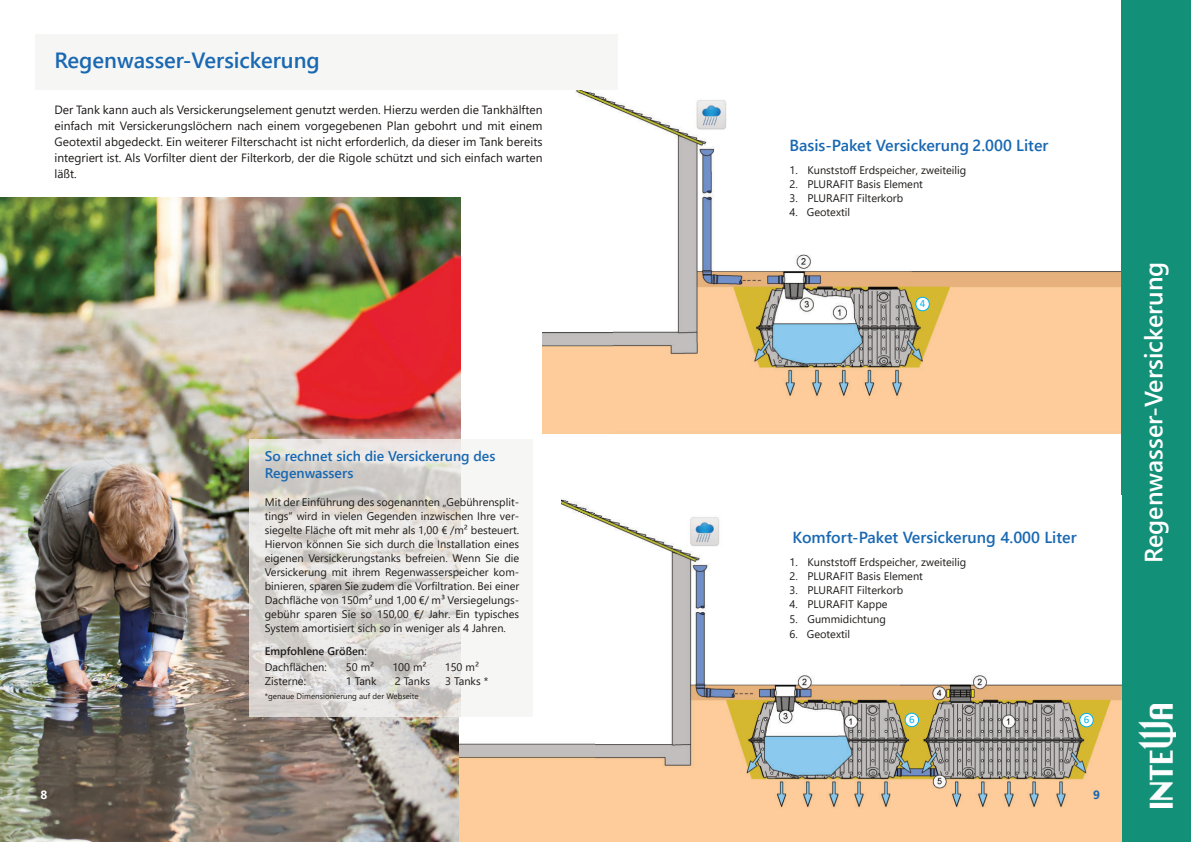
<style>
.page{position:relative;width:1191px;height:842px;background:#fff}
.page>*{position:absolute;margin:0;border:0;box-sizing:border-box;transform-origin:0 0}
.t1{font:600 25px "Segoe UI";color:#fff}
.t2{font:600 22px "Segoe UI";color:#1968b2}
.t3{font:600 16px "Segoe UI";color:#1968b2}
.t4{font:600 14px/16.8px "Segoe UI";color:#1968b2}
.t5{font:12px/16px "Segoe UI";color:#1d1a18;text-align:justify}
.t6{font:700 12px "Segoe UI";color:#fff}
.t7{font:700 12px "Segoe UI";color:#1968b2}
.t8{font:11px/14px "Segoe UI";color:#1d1a18;text-align:justify}
.t9{font:600 11px/16px "Segoe UI";color:#1d1a18}
.t10{font:11px "Calibri";color:#00b3ef}
.t11{font:8px "Segoe UI";color:#1d1a18}
.s1{font-weight:400}
</style>
<div class="page">
<img style="left:604px;top:97px;width:517px;height:337px">
<img style="left:0;top:197px;width:461px;height:645px">
<div style="left:35px;top:34px;width:583px;height:56px;background:#f4f3f2"></div>
<svg style="left:249px;top:439px;width:212px;height:277px;background:#dedcd8"></svg>
<img style="left:575px;top:90px;width:29px;height:16px">
<img style="left:561px;top:498px;width:34px;height:23px">
<img style="left:459px;top:717px;width:136px;height:125px">
<div style="left:462px;top:774px;width:87px;height:24px;background:#fdcc9a"></div>
<div style="left:1121px;top:0;width:70px;height:842px;background:#139078"></div>
<img style="left:1138px;top:705px;width:37px;height:103px">
<img style="left:595px;top:514px;width:526px;height:328px">
<div style="left:549px;top:774px;width:138px;height:24px;background:#fdcc9a"></div>
<img style="left:542px;top:308px;width:70px;height:126px">
<div style="left:546px;top:364px;width:156px;height:24px;background:#fdcc9a"></div>
<div style="left:916px;top:297px;width:13px;height:14px;background:#fff;border-radius:50%"></div>
<div style="left:915px;top:297px;width:14px;height:14px;border:1px solid #00b3ef;border-radius:50%"></div>
<div style="left:905px;top:713px;width:13px;height:14px;background:#fff;border-radius:50%"></div>
<div style="left:905px;top:713px;width:13px;height:14px;border:1px solid #00b3ef;border-radius:50%"></div>
<div style="left:1079px;top:713px;width:14px;height:14px;background:#fff;border-radius:50%"></div>
<div style="left:1079px;top:713px;width:14px;height:14px;border:1px solid #00b3ef;border-radius:50%"></div>
<h2 class="t2" style="left:54px;top:40px;width:267px">Regenwasser‐Versickerung</h2>
<p class="t5" style="left:54px;top:100px;width:489px">Der Tank kann auch als Versickerungselement genutzt werden. Hierzu werden die Tankhälften einfach mit Versickerungslöchern nach einem vorgegebenen Plan gebohrt und mit einem Geotextil abgedeckt. Ein weiterer Filterschacht ist nicht erforderlich, da dieser im Tank bereits integriert ist. Als Vorfilter dient der Filterkorb, der die Rigole schützt und sich einfach warten läßt.</p>
<p class="t4" style="left:265px;top:446px;width:232px">So rechnet sich die Versickerung des<br>Regenwassers</p>
<p class="t8" style="left:265px;top:494px;width:256px">Mit der Einführung des sogenannten „Gebührensplit&shy;tings“ wird in vielen Gegenden inzwischen Ihre ver&shy;siegelte Fläche oft mit mehr als 1,00 € /m² besteuert.<br>Hiervon können Sie sich durch die Installation eines eigenen Versickerungstanks befreien. Wenn Sie die Versickerung mit ihrem Regenwasserspeicher kom&shy;binieren, sparen Sie zudem die Vorfiltration. Bei einer Dachfläche von 150m² und 1,00 €/ m³ Versiegelungs&shy;gebühr sparen Sie so 150,00 €/ Jahr. Ein typisches System amortisiert sich so in weniger als 4 Jahren.</p>
<p class="t9" style="left:265px;top:642px;width:103px">Empfohlene Größen<span class="s1">:<br>Dachflächen:</span></p>
<p class="t8" style="left:346px;top:659px;width:30px">50 m²</p>
<p class="t8" style="left:392px;top:659px;width:36px">100 m²</p>
<p class="t8" style="left:445px;top:659px;width:36px">150 m²</p>
<p class="t6" style="left:41px;top:788px;width:8px">8</p>
<p class="t8" style="left:265px;top:673px;width:43px">Zisterne:</p>
<p class="t8" style="left:346px;top:673px;width:32px">1 Tank</p>
<p class="t8" style="left:395px;top:673px;width:37px">2 Tanks</p>
<p class="t8" style="left:445px;top:673px;width:45px">3 Tanks *</p>
<p class="t11" style="left:265px;top:689px;width:155px">*genaue Dimensionierung auf der Webseite</p>
<h3 class="t3" style="left:789px;top:130px;width:260px">Basis‐Paket Versickerung 2.000 Liter</h3>
<p class="t8" style="left:789px;top:162px;width:178px">1. Kunststoff Erdspeicher, zweiteilig</p>
<p class="t8" style="left:789px;top:176px;width:135px">2. PLURAFIT Basis Element</p>
<p class="t8" style="left:789px;top:190px;width:115px">3. PLURAFIT Filterkorb</p>
<p class="t8" style="left:789px;top:204px;width:62px">4. Geotextil</p>
<p class="t10" style="left:919px;top:297px;width:7px">4</p>
<h3 class="t3" style="left:792px;top:522px;width:286px">Komfort‐Paket Versickerung 4.000 Liter</h3>
<p class="t8" style="left:789px;top:554px;width:178px">1. Kunststoff Erdspeicher, zweiteilig</p>
<p class="t8" style="left:789px;top:568px;width:135px">2. PLURAFIT Basis Element</p>
<p class="t8" style="left:789px;top:582px;width:115px">3. PLURAFIT Filterkorb</p>
<p class="t8" style="left:789px;top:596px;width:100px">4. PLURAFIT Kappe</p>
<p class="t8" style="left:789px;top:611px;width:98px">5. Gummidichtung</p>
<p class="t8" style="left:789px;top:626px;width:62px">6. Geotextil</p>
<p class="t10" style="left:909px;top:713px;width:7px">6</p>
<p class="t10" style="left:1083px;top:713px;width:7px">6</p>
<p class="t7" style="left:1093px;top:788px;width:8px">9</p>
<h1 class="t1" style="left:1129px;top:563px;width:303px;rotate:-90deg">Regenwasser‐Versickerung</h1>
</div>
